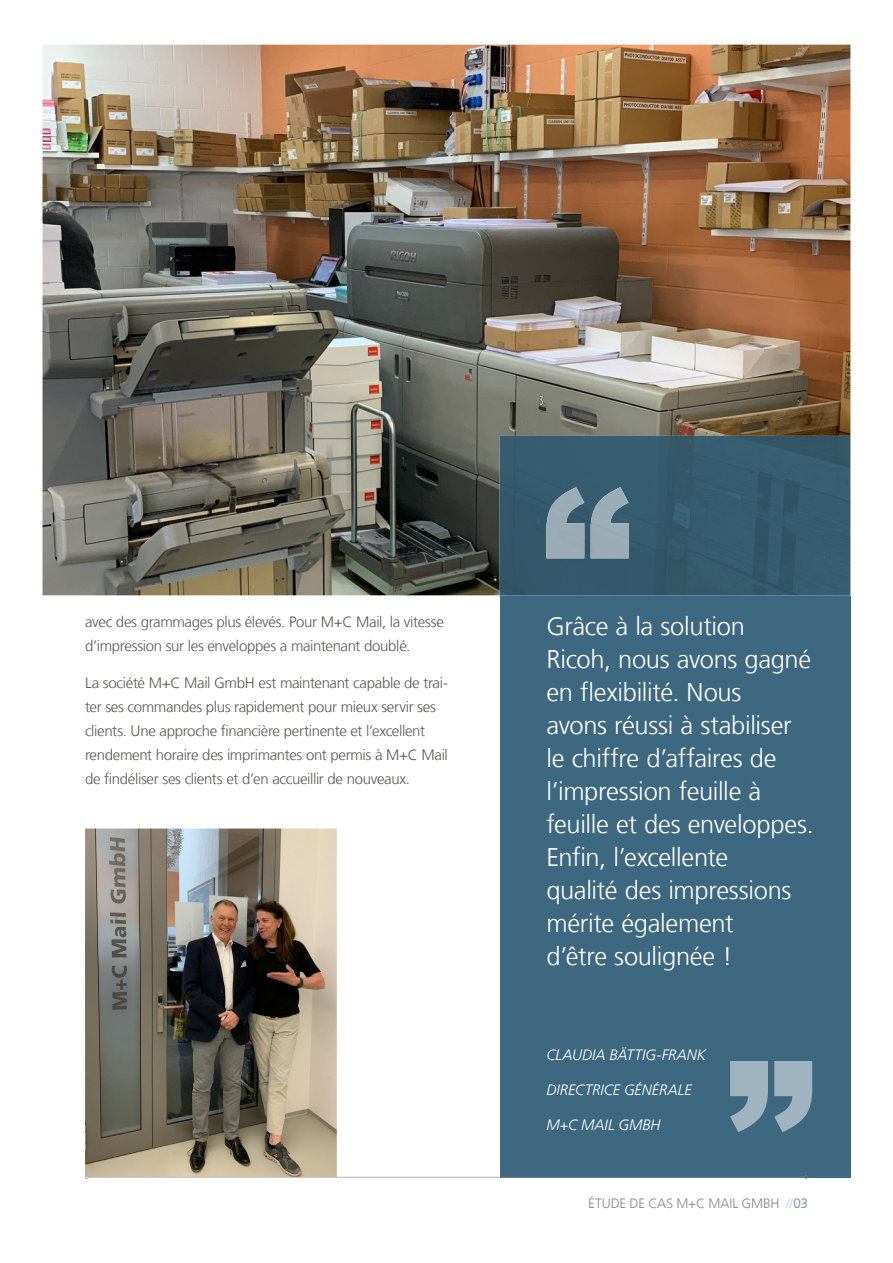
<style>
.page{position:relative;width:893px;height:1263px;background:#fff}
.page>*{position:absolute;margin:0;border:0;box-sizing:border-box;transform-origin:0 0}
.t1{font:300 25.5px/33px "Frutiger";letter-spacing:-.015em;color:#fff}
.t2{font:300 15px/24px "Frutiger";letter-spacing:-.02em;color:#575756}
.t3{font:italic 300 15px "Frutiger";letter-spacing:-.005em;color:#fff}
.t4{font:300 13.5px "Frutiger";letter-spacing:-.005em;color:#878787}
.s1{color:#c7ced2}
.s2{color:#65869a}
</style>
<div class="page">
<img style="left:43px;top:45px;width:807px;height:550px">
<div style="left:500px;top:436px;width:350px;height:159px;background:#375b6e"></div>
<div style="left:500px;top:596px;width:350px;height:582px;background:#3e6880"></div>
<svg style="left:730px;top:1061px;width:82px;height:71px"></svg>
<img style="left:546px;top:487px;width:82px;height:71px">
<img style="left:85px;top:828px;width:252px;height:347px">
<svg style="left:85px;top:1175px;width:723px;height:4px"></svg>
<p class="t2" style="left:85px;top:610px;width:360px">avec des grammages plus élevés. Pour M+C Mail, la vitesse d’impression sur les enveloppes a maintenant doublé.</p>
<p class="t2" style="left:85px;top:671px;width:364px">La société M+C Mail GmbH est maintenant capable de trai&shy;ter ses commandes plus rapidement pour mieux servir ses clients. Une approche financière pertinente et l’excellent rendement horaire des imprimantes ont permis à M+C Mail de findéliser ses clients et d’en accueillir de nouveaux.</p>
<p class="t1" style="left:546px;top:610px;width:269px">Grâce à la solution<br>Ricoh, nous avons gagné en flexibilité. Nous<br>avons réussi à stabiliser le chiffre d’affaires de l’impression feuille à feuille et des enveloppes.<br>Enfin, l’excellente<br>qualité des impressions mérite également<br>d’être soulignée !</p>
<p class="t3" style="left:546px;top:1046px;width:161px">CLAUDIA BÄTTIG-FRANK</p>
<p class="t3" style="left:546px;top:1081px;width:147px">DIRECTRICE GÉNÉRALE</p>
<p class="t3" style="left:546px;top:1116px;width:116px">M+C MAIL GMBH</p>
<p class="t4" style="left:588px;top:1195px;width:221px">ÉTUDE DE CAS M+C MAIL GMBH <span class="s1">//</span><span class="s2">03</span></p>
</div>
